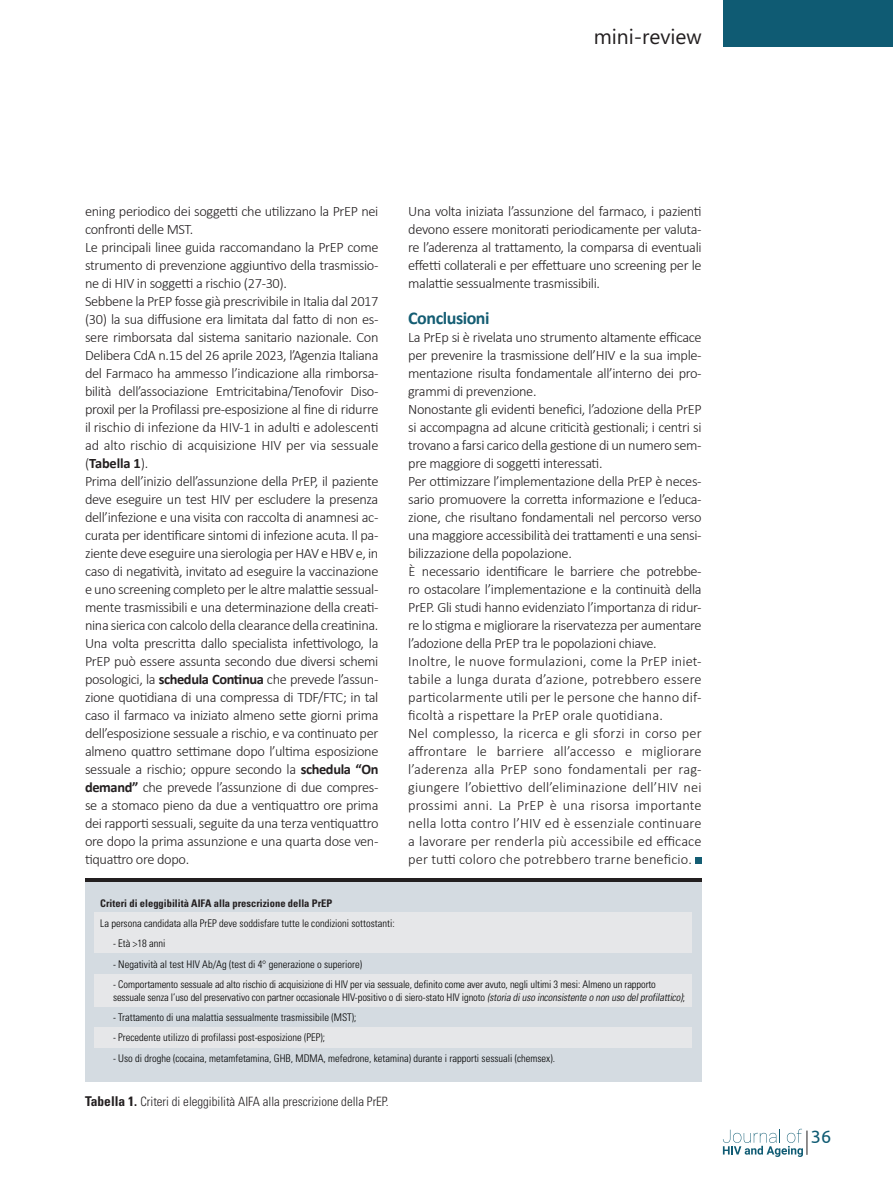
<style>
.page{position:relative;width:893px;height:1191px;background:#fff}
.page>*{position:absolute;margin:0;border:0;box-sizing:border-box;transform-origin:0 0}
.t1{font:21px "Segoe WP";color:#231f20}
.t2{font:700 18px "Calibri";letter-spacing:-.025em;color:#145d73}
.t3{font:18px "Ubuntu";color:#0f5b73}
.t4{font:300 14.4px/18px "Calibri";letter-spacing:-.025em;color:#231f20;text-align:justify}
.t5{font:300 condensed 12.9px "Univers";color:#231f20}
.t6{font:300 condensed 10.5px "Univers";color:#000}
.t7{font:700 condensed 10.5px "Univers";color:#231f20}
.s1{font-weight:700}
.s2{font-style:italic}
.s3{font-weight:700;font-size:13.5px}
</style>
<div class="page">
<div style="left:723px;top:0;width:170px;height:47px;background:#0f5b73"></div>
<svg style="left:723px;top:1128px;width:85px;height:29px"></svg>
<div style="left:695px;top:857px;width:7px;height:7px;background:#145d73"></div>
<div style="left:85px;top:878px;width:617px;height:203px;background:#d4dbe1"></div>
<hr style="left:85px;top:878px;width:617px;height:4px;background:#231f20">
<div style="left:94px;top:912px;width:598px;height:41px;background:#e6e7e9"></div>
<div style="left:94px;top:974px;width:598px;height:32px;background:#e6e7e9"></div>
<div style="left:94px;top:1027px;width:598px;height:21px;background:#e6e7e9"></div>
<p class="t1" style="left:594px;top:22px;width:109px">mini-review</p>
<p class="t4" style="left:85px;top:202px;width:295px">ening periodico dei soggetti che utilizzano la PrEP nei confronti delle MST.</p>
<p class="t4" style="left:85px;top:238px;width:295px">Le principali linee guida raccomandano la PrEP come strumento di prevenzione aggiuntivo della trasmissio&shy;ne di HIV in soggetti a rischio (27-30).</p>
<p class="t4" style="left:85px;top:292px;width:295px">Sebbene la PrEP fosse già prescrivibile in Italia dal 2017 (30) la sua diffusione era limitata dal fatto di non es&shy;sere rimborsata dal sistema sanitario nazionale. Con Delibera CdA n.15 del 26 aprile 2023, l’Agenzia Italiana del Farmaco ha ammesso l’indicazione alla rimborsa&shy;bilità dell’associazione Emtricitabina/Tenofovir Diso&shy;proxil per la Profilassi pre-esposizione al fine di ridurre il rischio di infezione da HIV-1 in adulti e adolescenti ad alto rischio di acquisizione HIV per via sessuale (<span class="s1">Tabella 1</span>).</p>
<p class="t4" style="left:85px;top:472px;width:295px">Prima dell’inizio dell’assunzione della PrEP, il paziente deve eseguire un test HIV per escludere la presenza dell’infezione e una visita con raccolta di anamnesi ac&shy;curata per identificare sintomi di infezione acuta. Il pa&shy;ziente deve eseguire una sierologia per HAV e HBV e, in caso di negatività, invitato ad eseguire la vaccinazione e uno screening completo per le altre malattie sessual&shy;mente trasmissibili e una determinazione della creati&shy;nina sierica con calcolo della clearance della creatinina.</p>
<p class="t4" style="left:85px;top:634px;width:295px">Una volta prescritta dallo specialista infettivologo, la PrEP può essere assunta secondo due diversi schemi posologici, la <span class="s1">schedula Continua</span> che prevede l’assun&shy;zione quotidiana di una compressa di TDF/FTC; in tal caso il farmaco va iniziato almeno sette giorni prima dell’esposizione sessuale a rischio, e va continuato per almeno quattro settimane dopo l’ultima esposizione sessuale a rischio; oppure secondo la <span class="s1">schedula “On demand”</span> che prevede l’assunzione di due compres&shy;se a stomaco pieno da due a ventiquattro ore prima dei rapporti sessuali, seguite da una terza ventiquattro ore dopo la prima assunzione e una quarta dose ven&shy;tiquattro ore dopo.</p>
<p class="t4" style="left:408px;top:202px;width:295px">Una volta iniziata l’assunzione del farmaco, i pazienti devono essere monitorati periodicamente per valuta&shy;re l’aderenza al trattamento, la comparsa di eventuali effetti collaterali e per effettuare uno screening per le malattie sessualmente trasmissibili.</p>
<p class="t2" style="left:408px;top:305px;width:83px">Conclusioni</p>
<p class="t4" style="left:408px;top:328px;width:295px">La PrEp si è rivelata uno strumento altamente efficace per prevenire la trasmissione dell’HIV e la sua imple&shy;mentazione risulta fondamentale all’interno dei pro&shy;grammi di prevenzione.</p>
<p class="t4" style="left:408px;top:400px;width:295px">Nonostante gli evidenti benefici, l’adozione della PrEP si accompagna ad alcune criticità gestionali; i centri si trovano a farsi carico della gestione di un numero sem&shy;pre maggiore di soggetti interessati.</p>
<p class="t4" style="left:408px;top:472px;width:295px">Per ottimizzare l’implementazione della PrEP è neces&shy;sario promuovere la corretta informazione e l’educa&shy;zione, che risultano fondamentali nel percorso verso una maggiore accessibilità dei trattamenti e una sensi&shy;bilizzazione della popolazione.</p>
<p class="t4" style="left:408px;top:562px;width:295px">È necessario identificare le barriere che potrebbe&shy;ro ostacolare l’implementazione e la continuità della PrEP. Gli studi hanno evidenziato l’importanza di ridur&shy;re lo stigma e migliorare la riservatezza per aumentare l’adozione della PrEP tra le popolazioni chiave.</p>
<p class="t4" style="left:408px;top:652px;width:295px">Inoltre, le nuove formulazioni, come la PrEP iniet&shy;tabile a lunga durata d’azione, potrebbero essere particolarmente utili per le persone che hanno dif&shy;ficoltà a rispettare la PrEP orale quotidiana.</p>
<p class="t4" style="left:408px;top:724px;width:295px">Nel complesso, la ricerca e gli sforzi in corso per affrontare le barriere all’accesso e migliorare l’aderenza alla PrEP sono fondamentali per rag&shy;giungere l’obiettivo dell’eliminazione dell’HIV nei prossimi anni. La PrEP è una risorsa importante nella lotta contro l’HIV ed è essenziale continuare a lavorare per renderla più accessibile ed efficace per tutti coloro che potrebbero trarne beneficio.</p>
<p class="t7" style="left:100px;top:896px;width:233px">Criteri di eleggibilità AIFA alla prescrizione della PrEP</p>
<p class="t6" style="left:100px;top:917px;width:296px">La persona candidata alla PrEP deve soddisfare tutte le condizioni sottostanti:</p>
<p class="t6" style="left:113px;top:937px;width:54px">- Età &gt;18 anni</p>
<p class="t6" style="left:113px;top:957px;width:251px">- Negatività al test HIV Ab/Ag (test di 4° generazione o superiore)</p>
<p class="t6" style="left:113px;top:978px;width:544px">- Comportamento sessuale ad alto rischio di acquisizione di HIV per via sessuale, definito come aver avuto, negli ultimi 3 mesi: Almeno un rapporto</p>
<p class="t6" style="left:113px;top:990px;width:573px">sessuale senza l’uso del preservativo con partner occasionale HIV-positivo o di siero-stato HIV ignoto <span class="s2">(storia diuso inconsistente o non uso delprofilattico)</span>;</p>
<p class="t6" style="left:113px;top:1011px;width:245px">- Trattamento di una malattia sessualmente trasmissibile (MST);</p>
<p class="t6" style="left:113px;top:1031px;width:214px">- Precedente utilizzo di profilassi post-esposizione (PEP);</p>
<p class="t6" style="left:113px;top:1051px;width:443px">- Uso di droghe (cocaina, metamfetamina, GHB, MDMA, mefedrone, ketamina) durante i rapporti sessuali (chemsex).</p>
<p class="t5" style="left:85px;top:1093px;width:305px"><span class="s3">Tabella 1.</span> Criteri di eleggibilità AIFA alla prescrizione della PrEP.</p>
<p class="t3" style="left:811px;top:1125px;width:22px">36</p>
<p class="t3" style="left:811px;top:1125px;width:22px">29</p>
</div>
